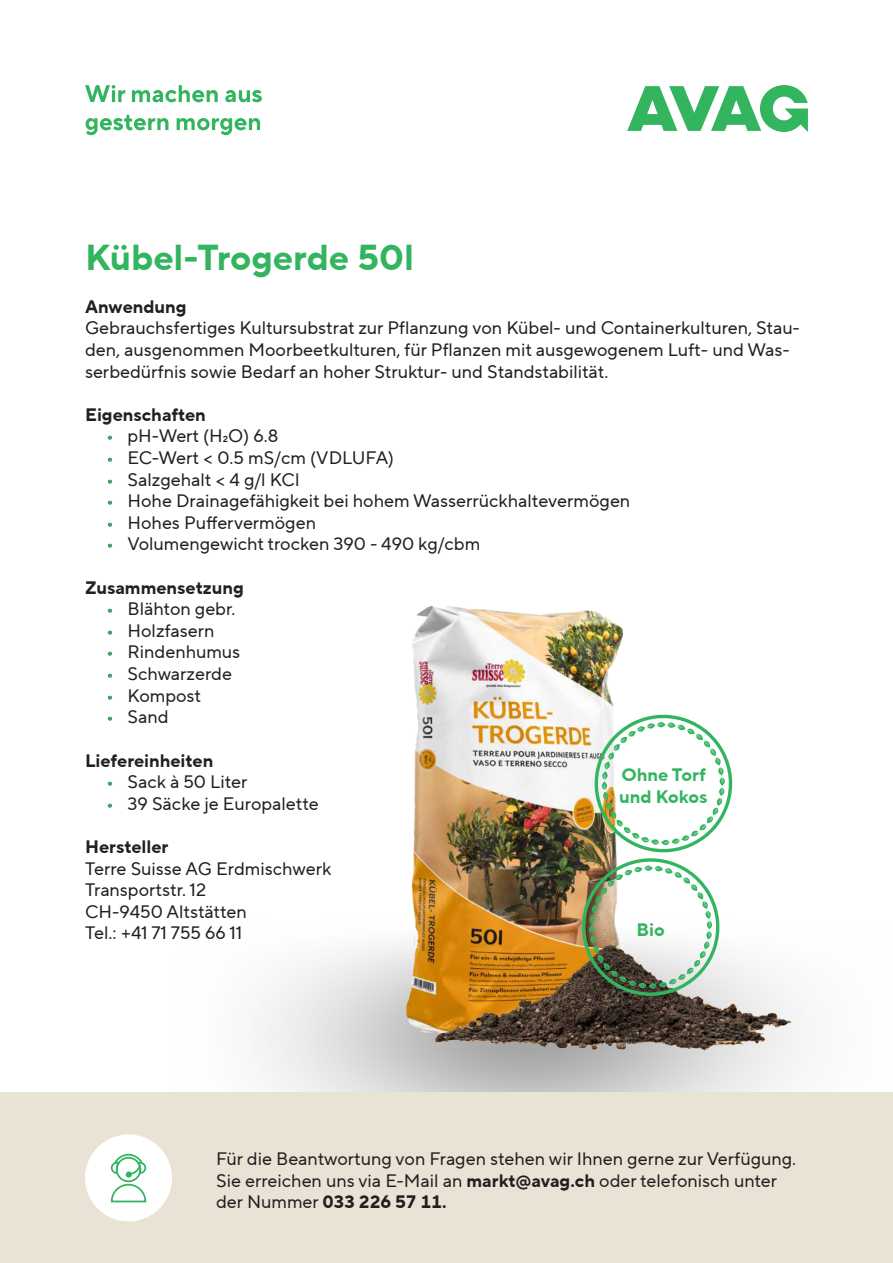
<style>
.page{position:relative;width:893px;height:1263px;background:#fff}
.page>*{position:absolute;margin:0;border:0;box-sizing:border-box;transform-origin:0 0}
.t1{font:700 36px "TT Norms Pro";color:#33b560}
.GT_Infobox{font:18px/21.6px "TT Norms Pro";color:#231f20}
.GT_Infobox-2{font:700 18px "TT Norms Pro";color:#231f20}
.t2{font:700 18px "TT Norms Pro";color:#33b560}
.t3{font:18px "TT Norms Pro";color:#33b560}
.s1{font-weight:700}
.s2{font-weight:400}
</style>
<div class="page">
<svg style="left:85px;top:85px;width:40px;height:17px"></svg>
<svg style="left:132px;top:85px;width:86px;height:17px"></svg>
<svg style="left:225px;top:90px;width:37px;height:12px"></svg>
<svg style="left:86px;top:115px;width:82px;height:20px"></svg>
<svg style="left:177px;top:118px;width:83px;height:17px"></svg>
<svg style="left:627px;top:85px;width:181px;height:47px"></svg>
<img style="left:227px;top:606px;width:581px;height:461px">
<img style="left:577px;top:710px;width:160px;height:290px">
<div style="left:0;top:1093px;width:893px;height:170px;background:#e9e3d5"></div>
<div style="left:85px;top:1134px;width:87px;height:87px;background:#fff;border-radius:50%"></div>
<div style="left:116px;top:1157px;width:25px;height:25px;border:2px solid #33b560;border-radius:50%"></div>
<svg style="left:110px;top:1153px;width:37px;height:23px"></svg>
<svg style="left:110px;top:1183px;width:37px;height:20px"></svg>
<div style="left:126px;top:1171px;width:6px;height:7px;background:#33b560;border-radius:50%"></div>
<p class="t1" style="left:85px;top:230px;width:330px">Kübel-Trogerde 50l</p>
<p class="GT_Infobox-2" style="left:85px;top:293px;width:103px">Anwendung</p>
<p class="GT_Infobox" style="left:85px;top:317px;width:716px">Gebrauchsfertiges Kultursubstrat zur Pflanzung von Kübel- und Containerkulturen, Stau&shy;den, ausgenommen Moorbeetkulturen, für Pflanzen mit ausgewogenem Luft- und Was&shy;serbedürfnis sowie Bedarf an hoher Struktur- und Standstabilität.</p>
<p class="GT_Infobox-2" style="left:85px;top:401px;width:122px">Eigenschaften</p>
<p class="GT_Infobox" style="left:128px;top:425px;width:152px">pH-Wert (H2O) 6.8</p>
<p class="GT_Infobox" style="left:128px;top:447px;width:268px">EC-Wert &lt; 0.5 mS/cm (VDLUFA)</p>
<p class="GT_Infobox" style="left:128px;top:468px;width:173px">Salzgehalt &lt; 4 g/l KCl</p>
<p class="GT_Infobox" style="left:128px;top:490px;width:504px">Hohe Drainagefähigkeit bei hohem Wasserrückhaltevermögen</p>
<p class="GT_Infobox" style="left:128px;top:512px;width:190px">Hohes Puffervermögen</p>
<p class="GT_Infobox" style="left:128px;top:533px;width:354px">Volumengewicht trocken 390 - 490 kg/cbm</p>
<p class="GT_Infobox-2" style="left:85px;top:574px;width:160px">Zusammensetzung</p>
<p class="GT_Infobox" style="left:128px;top:598px;width:109px">Blähton gebr.</p>
<p class="GT_Infobox" style="left:128px;top:620px;width:88px">Holzfasern</p>
<p class="GT_Infobox" style="left:128px;top:641px;width:114px">Rindenhumus</p>
<p class="GT_Infobox" style="left:128px;top:663px;width:106px">Schwarzerde</p>
<p class="GT_Infobox" style="left:128px;top:684px;width:75px">Kompost</p>
<p class="GT_Infobox" style="left:128px;top:706px;width:43px">Sand</p>
<p class="GT_Infobox-2" style="left:85px;top:747px;width:130px">Liefereinheiten</p>
<p class="GT_Infobox" style="left:128px;top:771px;width:121px">Sack à 50 Liter</p>
<p class="GT_Infobox" style="left:128px;top:792px;width:193px">39 Säcke je Europalette</p>
<p class="GT_Infobox-2" style="left:85px;top:833px;width:85px">Hersteller</p>
<p class="GT_Infobox" style="left:85px;top:857px;width:248px">Terre Suisse AG Erdmischwerk</p>
<p class="GT_Infobox" style="left:85px;top:879px;width:123px">Transportstr. 12</p>
<p class="GT_Infobox" style="left:85px;top:900px;width:163px">CH-9450 Altstätten</p>
<p class="GT_Infobox" style="left:85px;top:922px;width:159px">Tel.: +41 71 755 66 11</p>
<p class="t3" style="left:106px;top:423px;width:9px">•</p>
<p class="t3" style="left:106px;top:445px;width:9px">•</p>
<p class="t3" style="left:106px;top:466px;width:9px">•</p>
<p class="t3" style="left:106px;top:488px;width:9px">•</p>
<p class="t3" style="left:106px;top:510px;width:9px">•</p>
<p class="t3" style="left:106px;top:531px;width:9px">•</p>
<p class="t3" style="left:106px;top:596px;width:9px">•</p>
<p class="t3" style="left:106px;top:618px;width:9px">•</p>
<p class="t3" style="left:106px;top:639px;width:9px">•</p>
<p class="t3" style="left:106px;top:661px;width:9px">•</p>
<p class="t3" style="left:106px;top:682px;width:9px">•</p>
<p class="t3" style="left:106px;top:704px;width:9px">•</p>
<p class="t2" style="left:621px;top:762px;width:86px">Ohne Torf</p>
<p class="t2" style="left:619px;top:783px;width:90px">und Kokos</p>
<p class="t3" style="left:106px;top:769px;width:9px">•</p>
<p class="t3" style="left:106px;top:790px;width:9px">•</p>
<p class="t2" style="left:637px;top:916px;width:30px">Bio</p>
<p class="GT_Infobox" style="left:216px;top:1148px;width:581px">Für die Beantwortung von Fragen stehen wir Ihnen gerne zur Verfügung.</p>
<p class="GT_Infobox" style="left:216px;top:1169px;width:562px">Sie erreichen uns via E-Mail an <span class="s1">markt@avag.ch</span> oder telefonisch unter</p>
<p class="GT_Infobox-2" style="left:216px;top:1188px;width:232px"><span class="s2">der Nummer</span> 033 226 57 11.</p>
</div>
